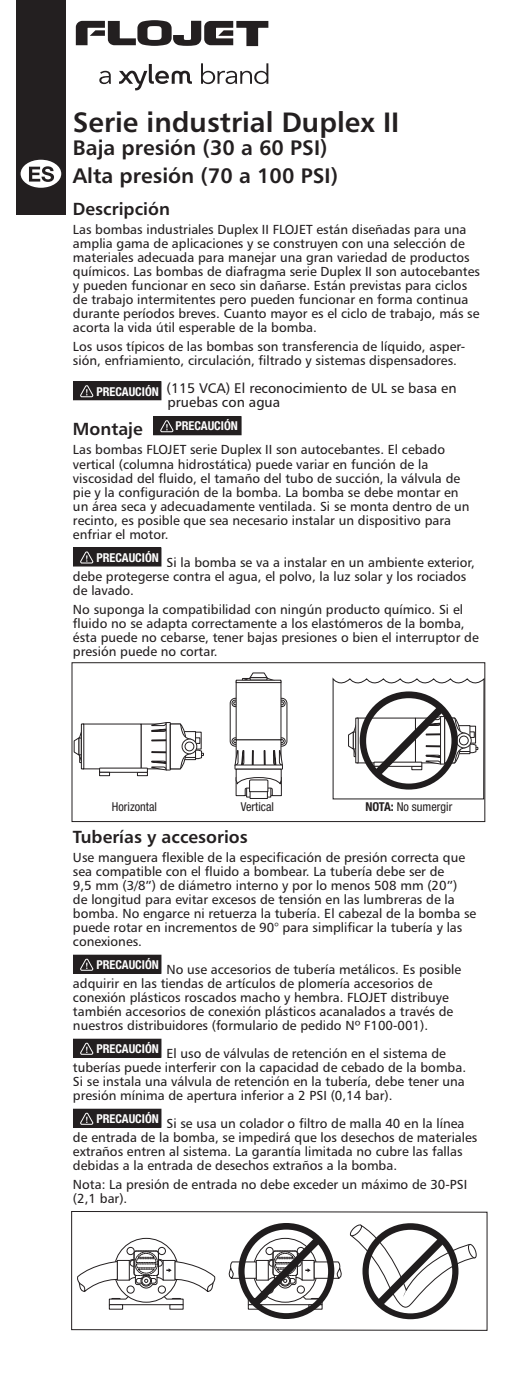
<style>
.page{position:relative;width:521px;height:1380px;background:#fff}
.page>*{position:absolute;margin:0;border:0;box-sizing:border-box;transform-origin:0 0}
.t1{font:28px "Humanist 777 BT Bold B";color:#231f20}
.t2{font:21px "Humanist 777 BT Bold B";color:#231f20}
.t3{font:17.5px "Humanist 777 BT Bold B";color:#231f20}
.t4{font:14px/14px "Humanist 777 BT Roman B";color:#231f20}
.t5{font:13.12px/14px "Humanist 777 BT Roman B";color:#231f20}
.t6{font:700 condensed 12.25px "Helvetica Neue";color:#fff}
.t7{font:condensed 12.25px "Helvetica Neue";color:#231f20}
.s1{font-weight:700}
</style>
<div class="page">
<div style="left:16px;top:0;width:50px;height:215px;background:#231f20"></div>
<svg style="left:76px;top:20px;width:192px;height:26px"></svg>
<svg style="left:99px;top:71px;width:12px;height:13px"></svg>
<svg style="left:201px;top:63px;width:67px;height:21px"></svg>
<svg style="left:119px;top:64px;width:73px;height:26px"></svg>
<svg style="left:20px;top:159px;width:42px;height:29px"></svg>
<div style="left:19px;top:158px;width:44px;height:31px;border:1px solid #231f20;border-radius:50%"></div>
<svg style="left:29px;top:166px;width:25px;height:16px"></svg>
<div style="left:73px;top:381px;width:88px;height:19px;background:#231f20"></div>
<svg style="left:80px;top:385px;width:14px;height:13px"></svg>
<div style="left:154px;top:416px;width:87px;height:18px;background:#231f20"></div>
<div style="left:153px;top:416px;width:89px;height:19px;border:1px solid #231f20"></div>
<svg style="left:160px;top:420px;width:14px;height:13px"></svg>
<div style="left:73px;top:548px;width:88px;height:18px;background:#231f20"></div>
<div style="left:73px;top:547px;width:88px;height:19px;border:1px solid #231f20"></div>
<svg style="left:80px;top:551px;width:14px;height:14px"></svg>
<div style="left:73px;top:955px;width:88px;height:18px;background:#231f20"></div>
<div style="left:73px;top:954px;width:88px;height:19px;border:1px solid #231f20"></div>
<svg style="left:80px;top:958px;width:14px;height:14px"></svg>
<div style="left:73px;top:1039px;width:88px;height:18px;background:#231f20"></div>
<div style="left:73px;top:1038px;width:88px;height:19px;border:1px solid #231f20"></div>
<svg style="left:80px;top:1042px;width:14px;height:14px"></svg>
<div style="left:73px;top:1108px;width:88px;height:19px;background:#231f20"></div>
<div style="left:73px;top:1108px;width:88px;height:19px;border:1px solid #231f20"></div>
<svg style="left:80px;top:1112px;width:14px;height:14px"></svg>
<svg style="left:71px;top:1211px;width:417px;height:119px"></svg>
<svg style="left:332px;top:678px;width:151px;height:121px"></svg>
<svg style="left:74px;top:727px;width:7px;height:36px"></svg>
<div style="left:81px;top:723px;width:3px;height:46px;background:#fff;border:1px solid #231f20"></div>
<svg style="left:99px;top:722px;width:105px;height:53px"></svg>
<svg style="left:182px;top:739px;width:15px;height:14px"></svg>
<div style="left:182px;top:738px;width:15px;height:16px;border:1px solid #231f20;border-radius:50%"></div>
<div style="left:185px;top:742px;width:9px;height:8px;background:#fff;border-radius:50%"></div>
<div style="left:185px;top:741px;width:9px;height:10px;border:1px solid #231f20;border-radius:50%"></div>
<svg style="left:230px;top:698px;width:57px;height:48px"></svg>
<div style="left:230px;top:698px;width:57px;height:48px;border:1px solid #231f20;border-radius:5px"></div>
<div style="left:232px;top:737px;width:7px;height:7px;border:1px solid #231f20;border-radius:50%"></div>
<div style="left:232px;top:699px;width:7px;height:7px;border:1px solid #231f20;border-radius:50%"></div>
<svg style="left:232px;top:700px;width:4px;height:6px"></svg>
<div style="left:278px;top:737px;width:7px;height:7px;border:1px solid #231f20;border-radius:50%"></div>
<div style="left:278px;top:699px;width:7px;height:7px;border:1px solid #231f20;border-radius:50%"></div>
<svg style="left:281px;top:700px;width:4px;height:6px"></svg>
<div style="left:236px;top:681px;width:45px;height:59px;background:#fff"></div>
<svg style="left:242px;top:672px;width:35px;height:8px"></svg>
<div style="left:236px;top:680px;width:45px;height:2px;background:#fff;border:1px solid #231f20"></div>
<div style="left:236px;top:739px;width:45px;height:30px;background:#fff;border:1px solid #231f20"></div>
<svg style="left:234px;top:750px;width:49px;height:46px"></svg>
<div style="left:72px;top:662px;width:413px;height:159px;border:1px solid #231f20"></div>
<p class="t1" style="left:73px;top:104px;width:328px">Serie industrial Duplex II</p>
<p class="t2" style="left:73px;top:135px;width:256px">Baja presión (30 a 60 PSI)</p>
<p class="t2" style="left:73px;top:163px;width:267px">Alta presión (70 a 100 PSI)</p>
<p class="t3" style="left:73px;top:197px;width:98px">Descripción</p>
<p class="t5" style="left:73px;top:222px;width:408px">Las bombas industriales Duplex II FLOJET están diseñadas para una amplia gama de aplicaciones y se construyen con una selección de materiales adecuada para manejar una gran variedad de productos químicos. Las bombas de diafragma serie Duplex II son autocebantes y pueden funcionar en seco sin dañarse. Están previstas para ciclos de trabajo intermitentes pero pueden funcionar en forma continua durante períodos breves. Cuanto mayor es el ciclo de trabajo, más se acorta la vida útil esperable de la bomba.</p>
<p class="t5" style="left:73px;top:339px;width:394px">Los usos típicos de las bombas son transferencia de líquido, asper&shy;sión, enfriamiento, circulación, filtrado y sistemas dispensadores.</p>
<p class="t4" style="left:166px;top:381px;width:292px">(115 VCA) El reconocimiento de UL se basa en pruebas con agua</p>
<p class="t3" style="left:73px;top:418px;width:71px">Montaje</p>
<p class="t5" style="left:73px;top:442px;width:398px">Las bombas FLOJET serie Duplex II son autocebantes. El cebado vertical (columna hidrostática) puede variar en función de la viscosidad del fluido, el tamaño del tubo de succión, la válvula de pie y la configuración de la bomba. La bomba se debe montar en un área seca y adecuadamente ventilada. Si se monta dentro de un recinto, es posible que sea necesario instalar un dispositivo para enfriar el motor.</p>
<p class="t5" style="left:73px;top:554px;width:403px;text-indent:93px">Si la bomba se va a instalar en un ambiente exterior, debe protegerse contra el agua, el polvo, la luz solar y los rociados de lavado.</p>
<p class="t5" style="left:73px;top:601px;width:407px">No suponga la compatibilidad con ningún producto químico. Si el fluido no se adapta correctamente a los elastómeros de la bomba, ésta puede no cebarse, tener bajas presiones o bien el interruptor de presión puede no cortar.</p>
<p class="t6" style="left:96px;top:383px;width:64px">PRECAUCIÓN</p>
<p class="t6" style="left:175px;top:418px;width:64px">PRECAUCIÓN</p>
<p class="t6" style="left:96px;top:550px;width:64px">PRECAUCIÓN</p>
<p class="t7" style="left:112px;top:799px;width:47px">Horizontal</p>
<p class="t7" style="left:241px;top:799px;width:35px">Vertical</p>
<p class="t7" style="left:365px;top:799px;width:89px"><span class="s1">NOTA:</span> No sumergir</p>
<p class="t3" style="left:73px;top:825px;width:176px">Tuberías y accesorios</p>
<p class="t5" style="left:73px;top:849px;width:405px">Use manguera flexible de la especificación de presión correcta que sea compatible con el fluido a bombear. La tubería debe ser de<br>9,5 mm (3/8”) de diámetro interno y por lo menos 508 mm (20”)<br>de longitud para evitar excesos de tensión en las lumbreras de la bomba. No engarce ni retuerza la tubería. El cabezal de la bomba se puede rotar en incrementos de 90° para simplificar la tubería y las conexiones.</p>
<p class="t5" style="left:73px;top:961px;width:390px;text-indent:93px">No use accesorios de tubería metálicos. Es posible adquirir en las tiendas de artículos de plomería accesorios de conexión plásticos roscados macho y hembra. FLOJET distribuye también accesorios de conexión plásticos acanalados a través de nuestros distribuidores (formulario de pedido Nº F100-001).</p>
<p class="t5" style="left:73px;top:1045px;width:395px;text-indent:93px">El uso de válvulas de retención en el sistema de tuberías puede interferir con la capacidad de cebado de la bomba.<br>Si se instala una válvula de retención en la tubería, debe tener una presión mínima de apertura inferior a 2 PSI (0,14 bar).</p>
<p class="t5" style="left:73px;top:1115px;width:406px;text-indent:93px">Si se usa un colador o filtro de malla 40 en la línea de entrada de la bomba, se impedirá que los desechos de materiales extraños entren al sistema. La garantía limitada no cubre las fallas debidas a la entrada de desechos extraños a la bomba.</p>
<p class="t5" style="left:73px;top:1176px;width:396px">Nota: La presión de entrada no debe exceder un máximo de 30-PSI (2,1 bar).</p>
<p class="t6" style="left:96px;top:957px;width:64px">PRECAUCIÓN</p>
<p class="t6" style="left:96px;top:1041px;width:64px">PRECAUCIÓN</p>
<p class="t6" style="left:96px;top:1111px;width:64px">PRECAUCIÓN</p>
</div>
